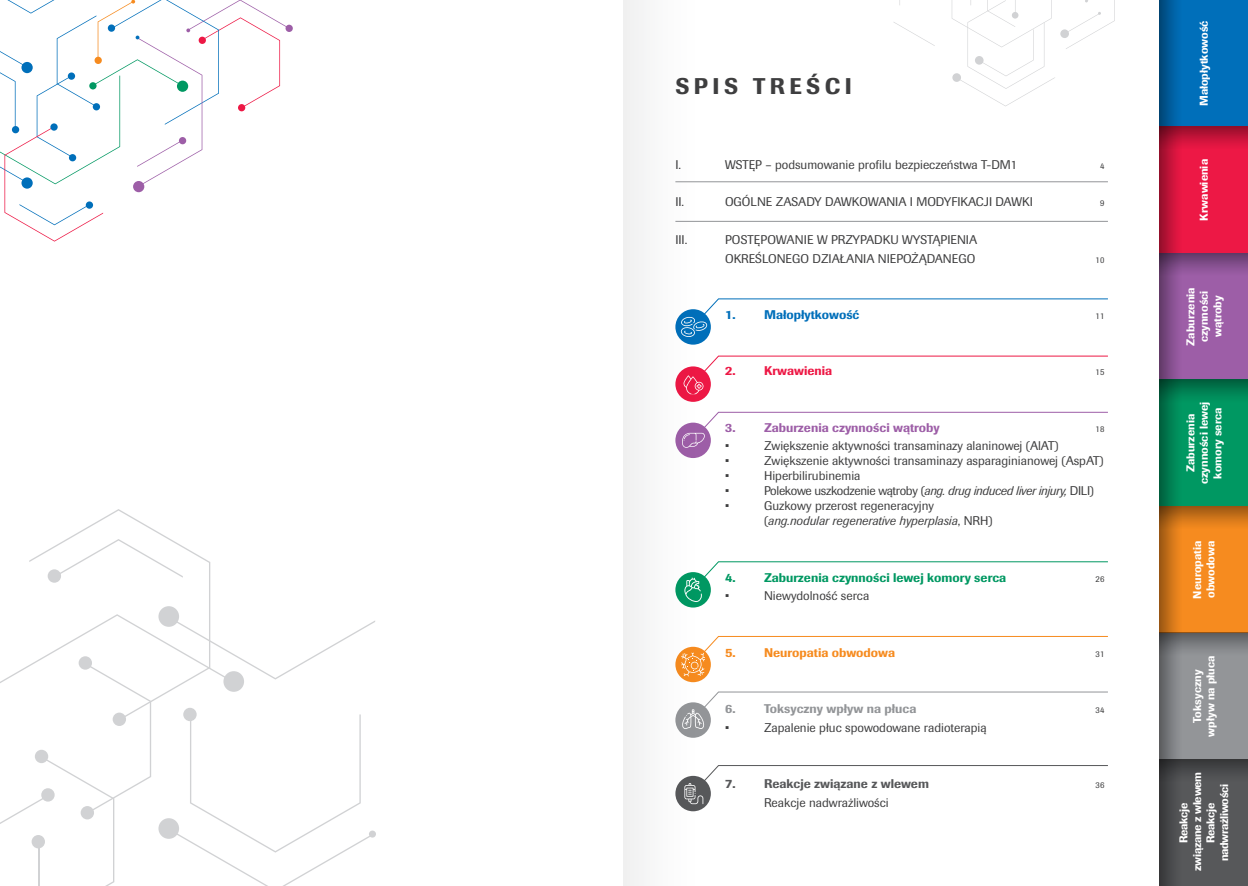
<style>
.page{position:relative;width:1248px;height:886px;background:#fff}
.page>*{position:absolute;margin:0;border:0;box-sizing:border-box;transform-origin:0 0}
.t1{font:500 22.5px "Imago";letter-spacing:.2em;color:#3e3e3f}
.t2{font:12.5px/18.8px "Imago";color:#3e3e3f;text-align:right}
.t3{font:12.5px "Imago";letter-spacing:-.025em;color:#3e3e3f}
.t4{font:500 12.5px "Imago";color:#009862}
.t5{font:500 12.5px "Imago";color:#9d5ea7}
.t6{font:500 12.5px "Imago";color:#57585a}
.t7{font:500 12.5px "Imago";color:#939598}
.t8{font:500 12.5px "Imago";color:#f68b1f}
.t9{font:500 12.5px "Imago";color:#006fba}
.t10{font:500 12.5px "Imago";color:#ed1845}
.t11{font:500 11.25px/13.5px "Imago";color:#fff;text-align:center}
.t12{font:500 11.25px/13.5px "Imago";letter-spacing:-.025em;color:#fff;text-align:center}
.t13{font:8.75px "Imago";color:#3e3e3f}
.s1{font-style:italic}
</style>
<div class="page">
<svg style="left:893px;top:22px;width:41px;height:24px"></svg>
<svg style="left:951px;top:0;width:163px;height:106px"></svg>
<div style="left:285px;top:25px;width:8px;height:7px;background:#9d5ea7;border-radius:50%"></div>
<svg style="left:0;top:0;width:289px;height:242px"></svg>
<svg style="left:0;top:509px;width:375px;height:377px"></svg>
<div style="left:81px;top:806px;width:13px;height:13px;background:#d1d2d4;border-radius:50%"></div>
<div style="left:41px;top:788px;width:14px;height:13px;background:#d1d2d4;border-radius:50%"></div>
<div style="left:35px;top:750px;width:13px;height:13px;background:#d1d2d4;border-radius:50%"></div>
<div style="left:113px;top:712px;width:13px;height:14px;background:#d1d2d4;border-radius:50%"></div>
<div style="left:79px;top:656px;width:13px;height:14px;background:#d1d2d4;border-radius:50%"></div>
<div style="left:32px;top:835px;width:13px;height:13px;background:#d1d2d4;border-radius:50%"></div>
<div style="left:183px;top:708px;width:14px;height:13px;background:#d1d2d4;border-radius:50%"></div>
<div style="left:48px;top:569px;width:13px;height:14px;background:#d1d2d4;border-radius:50%"></div>
<div style="left:158px;top:818px;width:21px;height:21px;background:#d1d2d4;border-radius:50%"></div>
<div style="left:223px;top:671px;width:21px;height:21px;background:#d1d2d4;border-radius:50%"></div>
<div style="left:158px;top:606px;width:21px;height:21px;background:#d1d2d4;border-radius:50%"></div>
<div style="left:369px;top:830px;width:7px;height:7px;background:#d1d2d4;border-radius:50%"></div>
<hr style="left:675px;top:182px;width:432px;height:1px;background:#939598">
<hr style="left:675px;top:221px;width:432px;height:1px;background:#939598">
<svg style="left:764px;top:298px;width:344px;height:2px"></svg>
<svg style="left:764px;top:355px;width:344px;height:2px"></svg>
<svg style="left:764px;top:412px;width:344px;height:1px"></svg>
<svg style="left:764px;top:561px;width:344px;height:2px"></svg>
<svg style="left:764px;top:636px;width:344px;height:1px"></svg>
<svg style="left:764px;top:691px;width:344px;height:2px"></svg>
<svg style="left:764px;top:765px;width:344px;height:1px"></svg>
<div style="left:1159px;top:0;width:88px;height:127px;background:#006fba"></div>
<div style="left:1159px;top:127px;width:88px;height:126px;background:#ed1845"></div>
<div style="left:1159px;top:253px;width:88px;height:127px;background:#9d5ea7"></div>
<div style="left:1159px;top:380px;width:88px;height:126px;background:#009862"></div>
<div style="left:1159px;top:506px;width:88px;height:127px;background:#f68b1f"></div>
<div style="left:1159px;top:633px;width:88px;height:126px;background:#939598"></div>
<div style="left:1159px;top:759px;width:88px;height:127px;background:#57585a"></div>
<svg style="left:1159px;top:0;width:44px;height:886px"></svg>
<svg style="left:1159px;top:127px;width:88px;height:44px"></svg>
<svg style="left:1159px;top:253px;width:88px;height:44px"></svg>
<svg style="left:1159px;top:380px;width:88px;height:44px"></svg>
<svg style="left:1159px;top:506px;width:88px;height:44px"></svg>
<svg style="left:1159px;top:633px;width:88px;height:44px"></svg>
<svg style="left:1159px;top:759px;width:88px;height:45px"></svg>
<svg style="left:624px;top:0;width:140px;height:886px"></svg>
<h1 class="t1" style="left:675px;top:71px;width:178px">SPIS TREŚCI</h1>
<p class="t2" style="left:675px;top:155px;width:7px">I.</p>
<p class="t2" style="left:725px;top:155px;width:293px">WSTĘP – podsumowanie profilu bezpieczeństwa T-DM1</p>
<p class="t13" style="left:1099px;top:160px;width:6px">4</p>
<p class="t2" style="left:675px;top:193px;width:10px">II.</p>
<p class="t2" style="left:725px;top:193px;width:309px">OGÓLNE ZASADY DAWKOWANIA I MODYFIKACJI DAWKI</p>
<p class="t13" style="left:1099px;top:198px;width:6px">9</p>
<p class="t2" style="left:675px;top:230px;width:13px">III.</p>
<p class="t2" style="left:725px;top:230px;width:16px">Postępowanie</p>
<p class="t2" style="left:725px;top:230px;width:253px">W PRZYPADKU WYSTĄPIENIA<br>OKREŚLONEGO DZIAŁANIA NIEPOŻĄDANEGO</p>
<p class="t13" style="left:1095px;top:254px;width:10px">10</p>
<p class="t9" style="left:725px;top:306px;width:136px">1. Małopłytkowość</p>
<p class="t13" style="left:1095px;top:310px;width:10px">11</p>
<p class="t10" style="left:725px;top:363px;width:109px">2. Krwawienia</p>
<p class="t13" style="left:1095px;top:366px;width:10px">15</p>
<p class="t5" style="left:725px;top:419px;width:216px">3. Zaburzenia czynności wątroby</p>
<p class="t13" style="left:1095px;top:423px;width:10px">18</p>
<p class="t2" style="left:725px;top:436px;width:6px">•</p>
<p class="t2" style="left:764px;top:436px;width:296px">Zwiększenie aktywności transaminazy alaninowej (AlAT)</p>
<p class="t2" style="left:725px;top:451px;width:6px">•</p>
<p class="t2" style="left:764px;top:451px;width:341px">Zwiększenie aktywności transaminazy asparaginianowej (AspAT)</p>
<p class="t2" style="left:725px;top:466px;width:6px">•</p>
<p class="t2" style="left:764px;top:466px;width:98px">Hiperbilirubinemia</p>
<p class="t2" style="left:725px;top:481px;width:6px">•</p>
<p class="t3" style="left:764px;top:483px;width:331px">Polekowe uszkodzenie wątroby (<span class="s1">ang. drug induced liver injury,</span> DILI)</p>
<p class="t2" style="left:725px;top:496px;width:6px">•</p>
<p class="t2" style="left:764px;top:498px;width:230px;line-height:15px;text-align:left">Guzkowy przerost regeneracyjny (<span class="s1">ang.nodular regenerative hyperplasia</span>, NRH)</p>
<p class="t4" style="left:725px;top:569px;width:283px">4. Zaburzenia czynności lewej komory serca</p>
<p class="t13" style="left:1095px;top:573px;width:10px">26</p>
<p class="t2" style="left:725px;top:586px;width:6px">•</p>
<p class="t2" style="left:764px;top:586px;width:107px">Niewydolność serca</p>
<p class="t8" style="left:725px;top:644px;width:171px">5. Neuropatia obwodowa</p>
<p class="t13" style="left:1095px;top:648px;width:10px">31</p>
<p class="t7" style="left:725px;top:700px;width:193px">6. Toksyczny wpływ na płuca</p>
<p class="t13" style="left:1095px;top:704px;width:10px">34</p>
<p class="t2" style="left:725px;top:718px;width:6px">•</p>
<p class="t2" style="left:764px;top:718px;width:224px">Zapalenie płuc spowodowane radioterapią</p>
<p class="t6" style="left:725px;top:775px;width:205px">7. Reakcje związane z wlewem</p>
<p class="t13" style="left:1095px;top:779px;width:10px">36</p>
<p class="t2" style="left:764px;top:793px;width:126px">Reakcje nadwrażliwości</p>
<p class="t11" style="left:1196px;top:106px;width:87px;rotate:-90deg">Małopłytkowość</p>
<p class="t11" style="left:1196px;top:221px;width:63px;rotate:-90deg">Krwawienia</p>
<p class="t11" style="left:1183px;top:345px;width:60px;rotate:-90deg">Zaburzenia czynności wątroby</p>
<p class="t11" style="left:1183px;top:484px;width:84px;rotate:-90deg">Zaburzenia czynności lewej komory serca</p>
<p class="t11" style="left:1190px;top:598px;width:59px;text-align:left;rotate:-90deg">Neuropatia obwodowa</p>
<p class="t11" style="left:1190px;top:736px;width:82px;rotate:-90deg">Toksyczny wpływ na płuca</p>
<p class="t12" style="left:1176px;top:870px;width:100px;rotate:-90deg">Reakcje<br>związane z wlewem<br>Reakcje nadwrażliwości</p>
</div>
